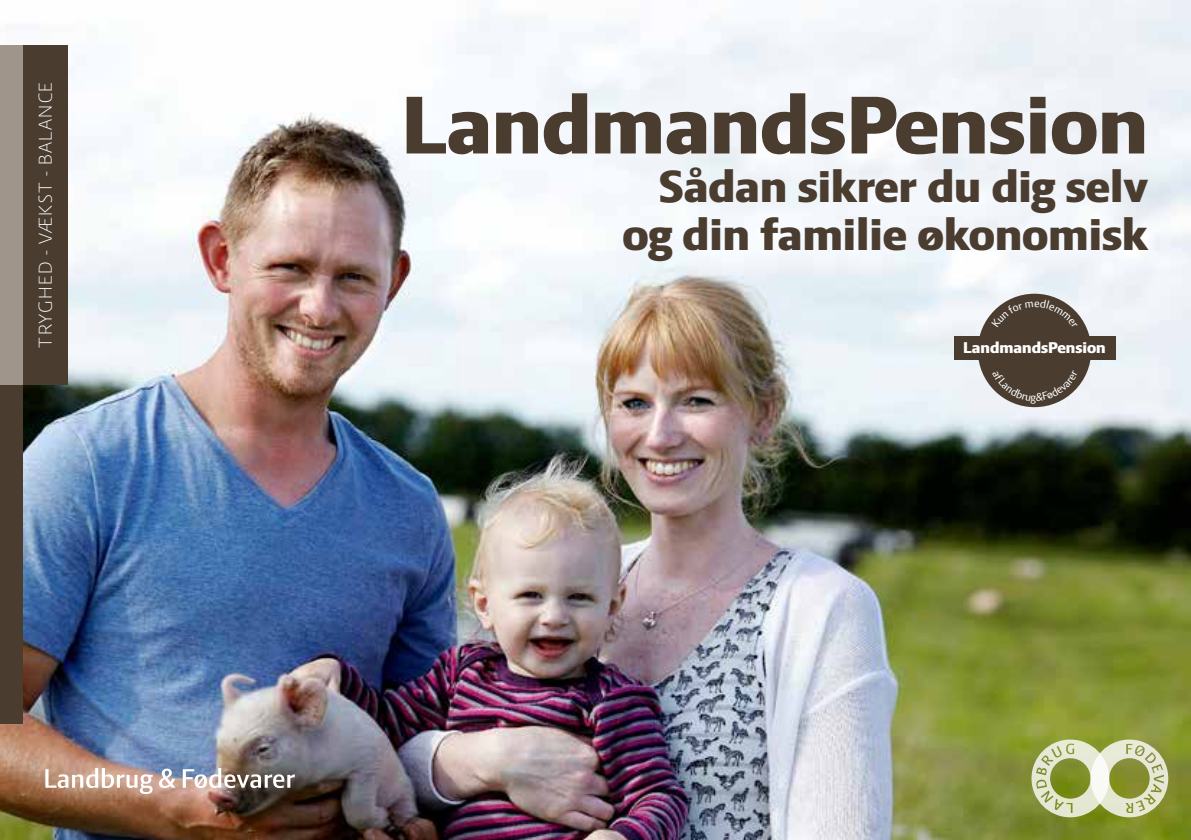
<style>
.page{position:relative;width:1191px;height:840px;background:#fff}
.page>*{position:absolute;margin:0;border:0;box-sizing:border-box;transform-origin:0 0}
.t1{font:800 88px "LF Press Sans";color:#4a3d30}
.t2{font:800 48px/48px "LF Press Sans";color:#4a3d30;text-align:right}
.t3{font:300 20px "LF Press Sans";letter-spacing:.075em;color:#fff}
.t4{font:800 16.8px "LF Press Sans";color:#fff}
</style>
<div class="page">
<img style="left:0;top:0;width:1191px;height:839px">
<svg style="left:1031px;top:739px;width:137px;height:77px;background:#b7bf87"></svg>
<svg style="left:45px;top:767px;width:108px;height:26px"></svg>
<svg style="left:159px;top:768px;width:17px;height:19px"></svg>
<svg style="left:183px;top:767px;width:112px;height:20px"></svg>
<div style="left:23px;top:45px;width:45px;height:339px;background:#4a3d30"></div>
<div style="left:0;top:384px;width:23px;height:339px;background:#4a3d30"></div>
<div style="left:0;top:45px;width:23px;height:339px;background:#9f958b"></div>
<div style="left:977px;top:293px;width:114px;height:114px;background:#4a3d30;border-radius:50%"></div>
<div style="left:954px;top:336px;width:161px;height:24px;background:#4a3d30"></div>
<svg style="left:992px;top:387px;width:86px;height:16px"></svg>
<svg style="left:991px;top:299px;width:86px;height:15px"></svg>
<p class="t3" style="left:34px;top:347px;width:266px;rotate:-90deg">TRYGHED - VÆKST - BALANCE</p>
<h1 class="t1" style="left:401px;top:74px;width:748px">LandmandsPension</h1>
<p class="t2" style="left:622px;top:162px;width:527px">Sådan sikrer du dig selv og din familie økonomisk</p>
<p class="t4" style="left:963px;top:337px;width:144px">LandmandsPension</p>
</div>
